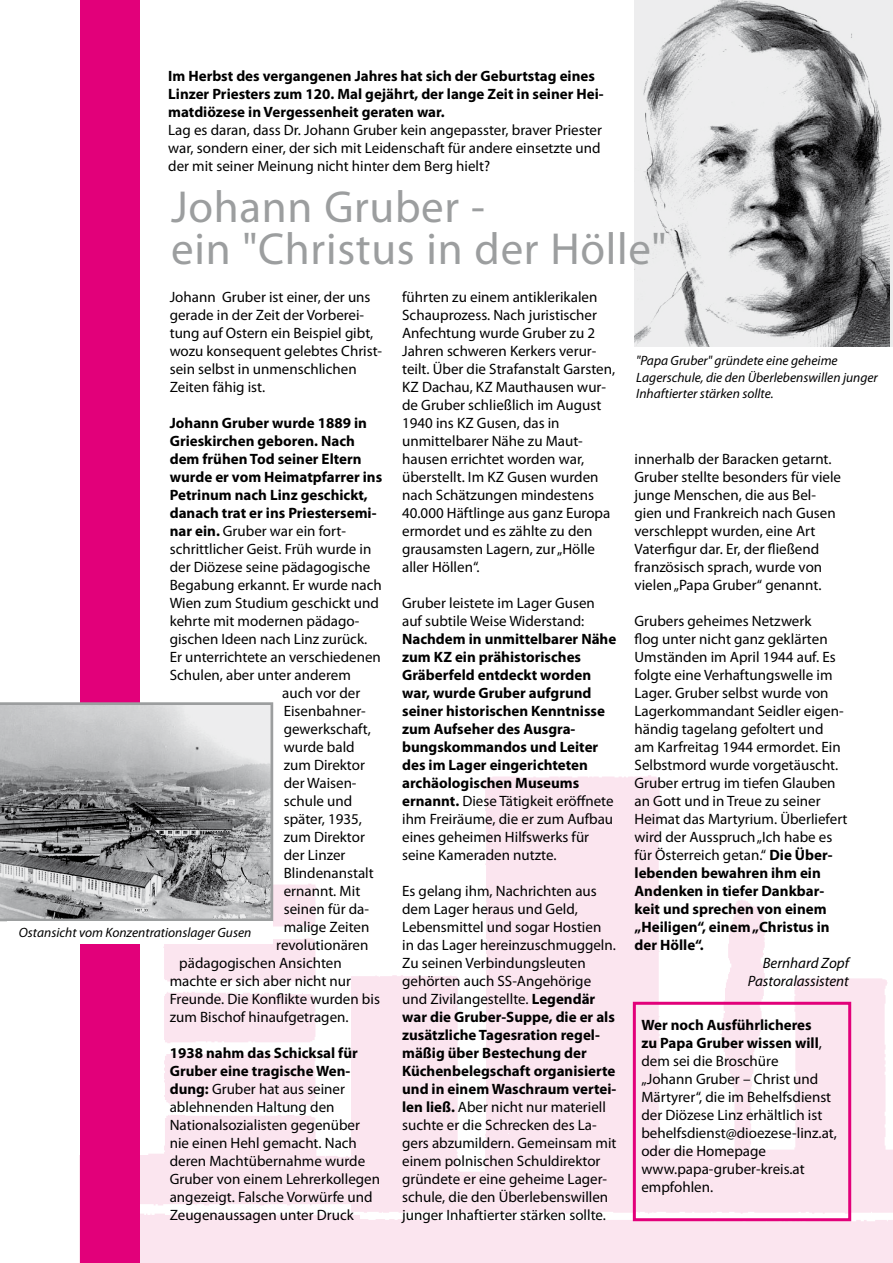
<style>
.page{position:relative;width:893px;height:1263px;background:#fff}
.page>*{position:absolute;margin:0;border:0;box-sizing:border-box;transform-origin:0 0}
.t1{font:45px/42px "Myriad Pro";letter-spacing:.015em;color:#9c9e9f}
.t2{font:15px/18px "Myriad Pro";color:#000}
.t3{font:700 15px/18px "Myriad Pro";color:#000}
.t4{font:italic 15px/18px "Myriad Pro";color:#000;text-align:right}
.t5{font:italic 13.5px/16.5px "Myriad Pro";color:#000}
.s1{font-weight:700}
.s2{font-weight:400}
</style>
<div class="page">
<img style="left:359px;top:775px;width:534px;height:488px">
<img style="left:139px;top:800px;width:220px;height:463px">
<div style="left:80px;top:0;width:59px;height:1263px;background:#e2007a"></div>
<img style="left:634px;top:0;width:256px;height:347px">
<svg style="left:0;top:702px;width:273px;height:219px;background:#9fa0a2"></svg>
<div style="left:633px;top:1002px;width:218px;height:219px;border:3px solid #e2007a"></div>
<div style="left:7px;top:921px;width:265px;height:23px;background:#fff"></div>
<p class="t3" style="left:168px;top:66px;width:437px">Im Herbst des vergangenen Jahres hat sich der Geburtstag eines<br>Linzer Priesters zum 120. Mal gejährt, der lange Zeit in seiner Hei&shy;matdiözese in Vergessenheit geraten war.</p>
<p class="t2" style="left:168px;top:121px;width:435px;text-align:justify">Lag es daran, dass Dr. Johann Gruber kein angepasster, braver Priester war, sondern einer, der sich mit Leidenschaft für andere einsetzte und der mit seiner Meinung nicht hinter dem Berg hielt?</p>
<h1 class="t1" style="left:171px;top:186px;width:497px">Johann Gruber -<br>ein "Christus in der Hölle"</h1>
<p class="t2" style="left:170px;top:287px;width:214px">Johann Gruber ist einer, der uns gerade in der Zeit der Vorberei&shy;tung auf Ostern ein Beispiel gibt, wozu konsequent gelebtes Christ&shy;sein selbst in unmenschlichen<br>Zeiten fähig ist.</p>
<p class="t3" style="left:170px;top:413px;width:199px">Johann Gruber wurde 1889 in</p>
<p class="t3" style="left:170px;top:431px;width:187px">Grieskirchen geboren. Nach</p>
<p class="t3" style="left:170px;top:449px;width:193px">dem frühen Tod seiner Eltern</p>
<p class="t3" style="left:170px;top:467px;width:214px">wurde er vom Heimatpfarrer ins</p>
<p class="t3" style="left:170px;top:485px;width:200px">Petrinum nach Linz geschickt,</p>
<p class="t3" style="left:170px;top:503px;width:208px">danach trat er ins Priestersemi-</p>
<p class="t2" style="left:170px;top:521px;width:178px"><span class="s1">nar ein.</span> Gruber war ein fort-</p>
<p class="t2" style="left:170px;top:539px;width:203px">schrittlicher Geist. Früh wurde in</p>
<p class="t2" style="left:170px;top:557px;width:202px">der Diözese seine pädagogische</p>
<p class="t2" style="left:170px;top:575px;width:214px">Begabung erkannt. Er wurde nach</p>
<p class="t2" style="left:170px;top:593px;width:211px">Wien zum Studium geschickt und</p>
<p class="t2" style="left:170px;top:611px;width:191px">kehrte mit modernen pädago-</p>
<p class="t2" style="left:170px;top:629px;width:199px">gischen Ideen nach Linz zurück.</p>
<p class="t2" style="left:170px;top:647px;width:213px">Er unterrichtete an verschiedenen</p>
<p class="t2" style="left:170px;top:665px;width:183px">Schulen, aber unter anderem</p>
<p class="t2" style="left:282px;top:683px;width:79px">auch vor der</p>
<p class="t2" style="left:284px;top:701px;width:84px">Eisenbahner-</p>
<p class="t2" style="left:284px;top:719px;width:89px">gewerkschaft,</p>
<p class="t2" style="left:284px;top:737px;width:72px">wurde bald</p>
<p class="t2" style="left:284px;top:755px;width:83px">zum Direktor</p>
<p class="t2" style="left:284px;top:773px;width:74px">der Waisen-</p>
<p class="t2" style="left:284px;top:791px;width:70px">schule und</p>
<p class="t2" style="left:284px;top:809px;width:80px">später, 1935,</p>
<p class="t2" style="left:284px;top:827px;width:83px">zum Direktor</p>
<p class="t2" style="left:284px;top:845px;width:63px">der Linzer</p>
<p class="t2" style="left:284px;top:863px;width:91px">Blindenanstalt</p>
<p class="t2" style="left:284px;top:881px;width:78px">ernannt. Mit</p>
<p class="t2" style="left:284px;top:899px;width:87px">seinen für da-</p>
<p class="t2" style="left:284px;top:917px;width:87px">malige Zeiten</p>
<p class="t2" style="left:276px;top:935px;width:94px">revolutionären</p>
<p class="t2" style="left:179px;top:953px;width:164px">pädagogischen Ansichten</p>
<p class="t2" style="left:170px;top:971px;width:183px">machte er sich aber nicht nur</p>
<p class="t2" style="left:170px;top:989px;width:212px">Freunde. Die Konflikte wurden bis</p>
<p class="t2" style="left:170px;top:1007px;width:180px">zum Bischof hinaufgetragen.</p>
<p class="t2" style="left:170px;top:1043px;width:212px"><span class="s1">1938 nahm das Schicksal für<br>Gruber eine tragische Wen&shy;dung:</span> Gruber hat aus seiner ablehnenden Haltung den<br>Nationalsozialisten gegenüber nie einen Hehl gemacht. Nach deren Machtübernahme wurde<br>Gruber von einem Lehrerkollegen angezeigt. Falsche Vorwürfe und<br>Zeugenaussagen unter Druck</p>
<p class="t5" style="left:19px;top:924px;width:234px">Ostansicht vom Konzentrationslager Gusen</p>
<p class="t2" style="left:402px;top:287px;width:214px">führten zu einem antiklerikalen<br>Schauprozess. Nach juristischer<br>Anfechtung wurde Gruber zu 2<br>Jahren schweren Kerkers verur&shy;teilt. Über die Strafanstalt Garsten,<br>KZ Dachau, KZ Mauthausen wur&shy;de Gruber schließlich im August<br>1940 ins KZ Gusen, das in unmittelbarer Nähe zu Maut&shy;hausen errichtet worden war, überstellt. Im KZ Gusen wurden nach Schätzungen mindestens<br>40.000 Häftlinge aus ganz Europa ermordet und es zählte zu den grausamsten Lagern, zur „Hölle aller Höllen“.</p>
<p class="t2" style="left:402px;top:593px;width:194px">Gruber leistete im Lager Gusen auf subtile Weise Widerstand:</p>
<p class="t3" style="left:402px;top:629px;width:216px">Nachdem in unmittelbarer Nähe zum KZ ein prähistorisches<br>Gräberfeld entdeckt worden war, wurde Gruber aufgrund seiner historischen Kenntnisse zum Aufseher des Ausgra&shy;bungskommandos und Leiter des im Lager eingerichteten archäologischen Museums ernannt. <span class="s2">Diese Tätigkeit eröffnete ihm Freiräume, die er zum Aufbau eines geheimen Hilfswerks für seine Kameraden nutzte.</span></p>
<p class="t2" style="left:402px;top:881px;width:216px">Es gelang ihm, Nachrichten aus dem Lager heraus und Geld,<br>Lebensmittel und sogar Hostien in das Lager hereinzuschmuggeln.<br>Zu seinen Verbindungsleuten gehörten auch SS-Angehörige und Zivilangestellte. <span class="s1">Legendär war die Gruber-Suppe, die er als zusätzliche Tagesration regel&shy;mäßig über Bestechung der<br>Küchenbelegschaft organisierte und in einem Waschraum vertei&shy;len ließ.</span> Aber nicht nur materiell suchte er die Schrecken des La&shy;gers abzumildern. Gemeinsam mit einem polnischen Schuldirektor gründete er eine geheime Lager&shy;schule, die den Überlebenswillen junger Inhaftierter stärken sollte.</p>
<p class="t5" style="left:636px;top:352px;width:243px">"Papa Gruber" gründete eine geheime<br>Lagerschule, die den Überlebenswillen junger<br>Inhaftierter stärken sollte.</p>
<p class="t2" style="left:635px;top:449px;width:208px">innerhalb der Baracken getarnt.<br>Gruber stellte besonders für viele junge Menschen, die aus Bel&shy;gien und Frankreich nach Gusen verschleppt wurden, eine Art<br>Vaterfigur dar. Er, der fließend französisch sprach, wurde von vielen „Papa Gruber“ genannt.</p>
<p class="t2" style="left:635px;top:611px;width:214px">Grubers geheimes Netzwerk<br>flog unter nicht ganz geklärten<br>Umständen im April 1944 auf. Es folgte eine Verhaftungswelle im<br>Lager. Gruber selbst wurde von<br>Lagerkommandant Seidler eigen&shy;händig tagelang gefoltert und<br>am Karfreitag 1944 ermordet. Ein<br>Selbstmord wurde vorgetäuscht.<br>Gruber ertrug im tiefen Glauben an Gott und in Treue zu seiner<br>Heimat das Martyrium. Überliefert wird der Ausspruch „Ich habe es für Österreich getan.“ <span class="s1">Die Über&shy;lebenden bewahren ihm ein<br>Andenken in tiefer Dankbar&shy;keit und sprechen von einem „Heiligen“, einem „Christus in der Hölle“.</span></p>
<p class="t4" style="left:748px;top:953px;width:103px">Bernhard Zopf<br>Pastoralassistent</p>
<p class="t2" style="left:641px;top:1015px;width:197px"><span class="s1">Wer noch Ausführlicheres<br>zu Papa Gruber wissen will</span>, dem sei die Broschüre<br>„Johann Gruber – Christ und<br>Märtyrer“, die im Behelfsdienst der Diözese Linz erhältlich ist behelfsdienst@dioezese-linz.at, oder die Homepage www.papa-gruber-kreis.at empfohlen.</p>
</div>
